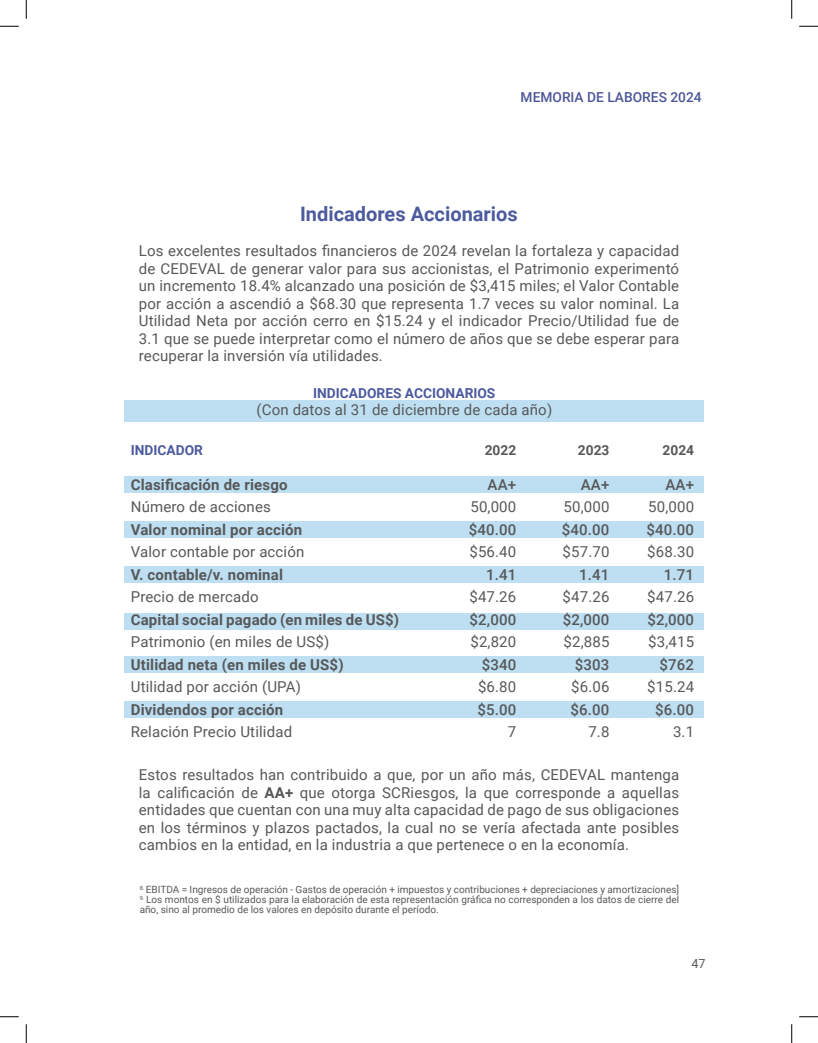
<style>
.page{position:relative;width:818px;height:1043px;background:#fff}
.page>*{position:absolute;margin:0;border:0;box-sizing:border-box;transform-origin:0 0}
.t1{font:700 20px "Roboto";color:#4d5a9e}
.t2{font:15px/17.5px "Roboto";letter-spacing:.01em;color:#57585a;text-align:justify}
.t3{font:700 15px "Roboto";letter-spacing:.01em;color:#57585a}
.t4{font:500 15px "Roboto";letter-spacing:.01em;color:#57585a}
.t5{font:700 13.75px "Roboto";color:#4d5a9e}
.t6{font:500 13.75px "Roboto";color:#4d5797}
.t7{font:700 13.75px "Roboto";color:#57585a}
.t8{font:12.5px "Roboto";color:#57585a}
.t9{font:10px/10px "Roboto";color:#57585a}
.s1{font-weight:700}
</style>
<div class="page">
<div style="left:124px;top:400px;width:579px;height:22px;background:#bddff1"></div>
<div style="left:124px;top:476px;width:579px;height:16px;background:#bddff1"></div>
<div style="left:124px;top:521px;width:579px;height:16px;background:#bddff1"></div>
<div style="left:124px;top:566px;width:579px;height:16px;background:#bddff1"></div>
<div style="left:124px;top:613px;width:579px;height:16px;background:#bddff1"></div>
<div style="left:124px;top:656px;width:579px;height:16px;background:#bddff1"></div>
<div style="left:124px;top:702px;width:579px;height:16px;background:#bddff1"></div>
<svg style="left:0;top:25px;width:19px;height:2px"></svg>
<svg style="left:799px;top:25px;width:19px;height:2px"></svg>
<svg style="left:0;top:1016px;width:19px;height:1px"></svg>
<svg style="left:799px;top:1016px;width:19px;height:1px"></svg>
<svg style="left:25px;top:0;width:2px;height:19px"></svg>
<svg style="left:25px;top:1024px;width:2px;height:18px"></svg>
<svg style="left:791px;top:0;width:1px;height:19px"></svg>
<svg style="left:791px;top:1024px;width:1px;height:18px"></svg>
<p class="t6" style="left:520px;top:87px;width:182px">MEMORIA DE LABORES 2024</p>
<h1 class="t1" style="left:300px;top:200px;width:219px">Indicadores Accionarios</h1>
<p class="t2" style="left:139px;top:242px;width:542px">Los excelentes resultados financieros de 2024 revelan la fortaleza y capacidad de CEDEVAL de generar valor para sus accionistas, el Patrimonio experimentó un incremento 18.4% alcanzado una posición de $3,415 miles; el Valor Contable por acción a ascendió a $68.30 que representa 1.7 veces su valor nominal. La Utilidad Neta por acción cerro en $15.24 y el indicador Precio/Utilidad fue de 3.1 que se puede interpretar como el número de años que se debe esperar para recuperar la inversión vía utilidades.</p>
<p class="t5" style="left:313px;top:383px;width:184px">INDICADORES ACCIONARIOS</p>
<p class="t2" style="left:256px;top:400px;width:297px">(Con datos al 31 de diciembre de cada año)</p>
<p class="t5" style="left:131px;top:440px;width:74px">INDICADOR</p>
<p class="t7" style="left:484px;top:440px;width:33px">2022</p>
<p class="t7" style="left:578px;top:440px;width:33px">2023</p>
<p class="t7" style="left:662px;top:440px;width:33px">2024</p>
<p class="t3" style="left:131px;top:474px;width:158px">Clasificación de riesgo</p>
<p class="t2" style="left:131px;top:497px;width:141px">Número de acciones</p>
<p class="t3" style="left:131px;top:519px;width:173px">Valor nominal por acción</p>
<p class="t2" style="left:131px;top:542px;width:175px">Valor contable por acción</p>
<p class="t3" style="left:131px;top:564px;width:154px">V. contable/v. nominal</p>
<p class="t2" style="left:131px;top:587px;width:129px">Precio de mercado</p>
<p class="t3" style="left:131px;top:609px;width:270px">Capital social pagado (en miles de US$)</p>
<p class="t2" style="left:131px;top:632px;width:200px">Patrimonio (en miles de US$)</p>
<p class="t3" style="left:131px;top:654px;width:214px">Utilidad neta (en miles de US$)</p>
<p class="t2" style="left:131px;top:677px;width:172px">Utilidad por acción (UPA)</p>
<p class="t3" style="left:131px;top:699px;width:154px">Dividendos por acción</p>
<p class="t2" style="left:131px;top:722px;width:163px">Relación Precio Utilidad</p>
<p class="t4" style="left:487px;top:474px;width:30px">AA+</p>
<p class="t2" style="left:470px;top:497px;width:47px">50,000</p>
<p class="t4" style="left:468px;top:519px;width:49px">$40.00</p>
<p class="t2" style="left:469px;top:542px;width:48px">$56.40</p>
<p class="t4" style="left:486px;top:564px;width:32px">1.41</p>
<p class="t2" style="left:469px;top:587px;width:48px">$47.26</p>
<p class="t4" style="left:469px;top:609px;width:48px">$2,000</p>
<p class="t2" style="left:470px;top:632px;width:47px">$2,820</p>
<p class="t4" style="left:481px;top:654px;width:36px">$340</p>
<p class="t2" style="left:478px;top:677px;width:40px">$6.80</p>
<p class="t4" style="left:477px;top:699px;width:40px">$5.00</p>
<p class="t2" style="left:508px;top:722px;width:10px">7</p>
<p class="t4" style="left:580px;top:474px;width:30px">AA+</p>
<p class="t2" style="left:563px;top:497px;width:47px">50,000</p>
<p class="t4" style="left:562px;top:519px;width:49px">$40.00</p>
<p class="t2" style="left:562px;top:542px;width:48px">$57.70</p>
<p class="t4" style="left:579px;top:564px;width:32px">1.41</p>
<p class="t2" style="left:562px;top:587px;width:48px">$47.26</p>
<p class="t4" style="left:562px;top:609px;width:48px">$2,000</p>
<p class="t2" style="left:563px;top:632px;width:47px">$2,885</p>
<p class="t4" style="left:575px;top:654px;width:36px">$303</p>
<p class="t2" style="left:571px;top:677px;width:40px">$6.06</p>
<p class="t4" style="left:570px;top:699px;width:40px">$6.00</p>
<p class="t2" style="left:588px;top:722px;width:23px">7.8</p>
<p class="t4" style="left:665px;top:474px;width:30px">AA+</p>
<p class="t2" style="left:648px;top:497px;width:47px">50,000</p>
<p class="t4" style="left:646px;top:519px;width:49px">$40.00</p>
<p class="t2" style="left:647px;top:542px;width:48px">$68.30</p>
<p class="t4" style="left:663px;top:564px;width:32px">1.71</p>
<p class="t2" style="left:647px;top:587px;width:48px">$47.26</p>
<p class="t4" style="left:647px;top:609px;width:48px">$2,000</p>
<p class="t2" style="left:648px;top:632px;width:47px">$3,415</p>
<p class="t4" style="left:659px;top:654px;width:36px">$762</p>
<p class="t2" style="left:647px;top:677px;width:48px">$15.24</p>
<p class="t4" style="left:655px;top:699px;width:40px">$6.00</p>
<p class="t2" style="left:673px;top:722px;width:23px">3.1</p>
<p class="t2" style="left:139px;top:765px;width:542px">Estos resultados han contribuido a que, por un año más, CEDEVAL mantenga la calificación de <span class="s1">AA+</span> que otorga SCRiesgos, la que corresponde a aquellas entidades que cuentan con una muy alta capacidad de pago de sus obligaciones en los términos y plazos pactados, la cual no se vería afectada ante posibles cambios en la entidad, en la industria a que pertenece o en la economía.</p>
<p class="t9" style="left:140px;top:884px;width:541px"><sup>8.</sup> EBITDA = Ingresos de operación - Gastos de operación + impuestos y contribuciones + depreciaciones y amortizaciones]</p>
<p class="t9" style="left:140px;top:894px;width:541px"><sup>9.</sup> Los montos en $ utilizados para la elaboración de esta representación gráfica no corresponden a los datos de cierre del año, sino al promedio de los valores en depósito durante el período.</p>
<p class="t8" style="left:691px;top:955px;width:16px">47</p>
</div>
